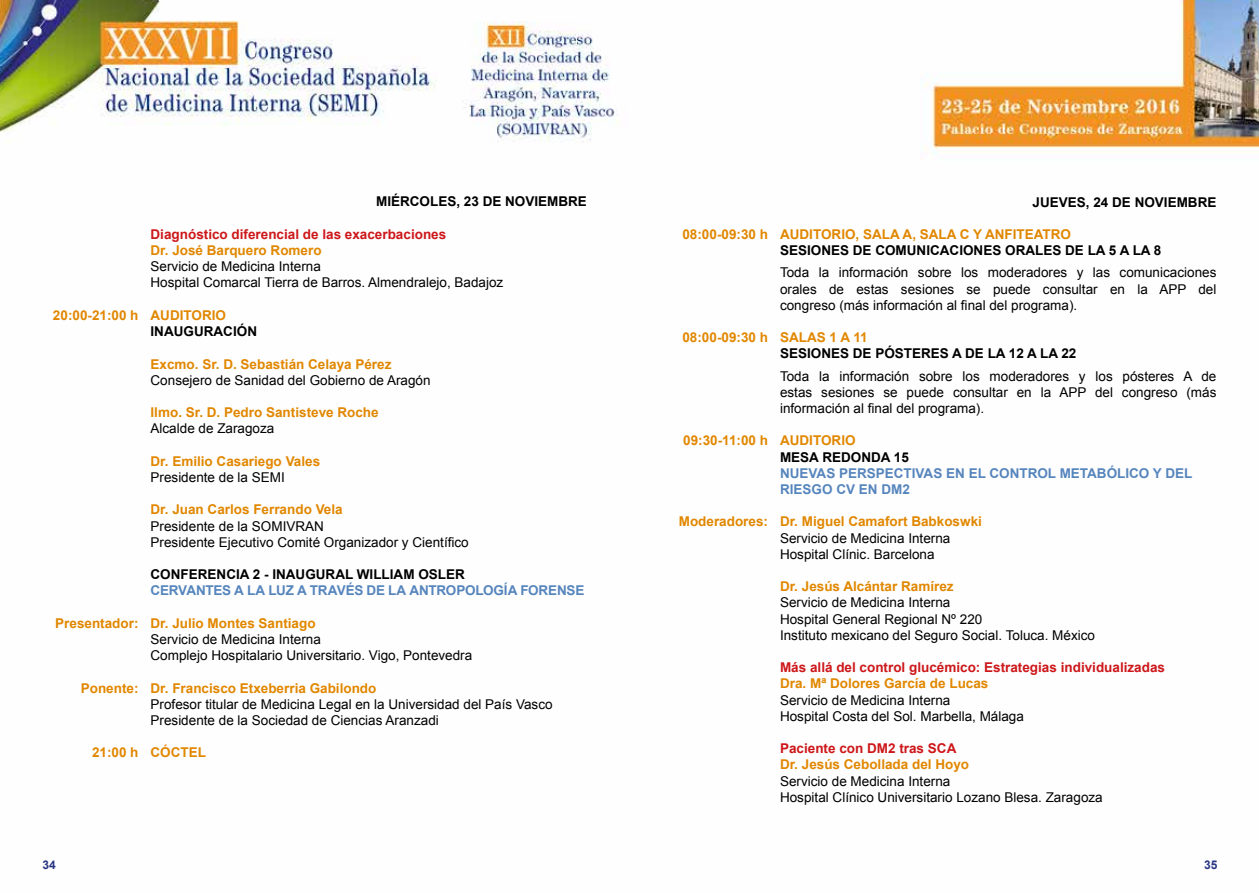
<style>
.page{position:relative;width:1259px;height:893px;background:#fff}
.page>*{position:absolute;margin:0;border:0;box-sizing:border-box;transform-origin:0 0}
.t1{font:13.5px/16.2px "Arial";color:#000}
.t2{font:700 13.5px "Arial";color:#e18700}
.t3{font:700 13.5px "Arial";color:#000}
.t4{font:700 13.5px "Arial";color:#cd171a}
.t5{font:700 13.5px/16.2px "Arial";color:#5685bd}
.t6{font:700 12px "Arial";color:#283583}
</style>
<div class="page">
<img style="left:0;top:0;width:1259px;height:154px">
<p class="t3" style="left:376px;top:193px;width:212px">MIÉRCOLES, 23 DE NOVIEMBRE</p>
<p class="t4" style="left:151px;top:225px;width:297px">Diagnóstico diferencial de las exacerbaciones</p>
<p class="t2" style="left:151px;top:241px;width:173px">Dr. José Barquero Romero</p>
<p class="t1" style="left:151px;top:259px;width:354px">Servicio de Medicina Interna<br>Hospital Comarcal Tierra de Barros. Almendralejo, Badajoz</p>
<p class="t2" style="left:53px;top:306px;width:175px">20:00-21:00 h AUDITORIO</p>
<p class="t3" style="left:151px;top:322px;width:108px">INAUGURACIÓN</p>
<p class="t2" style="left:151px;top:355px;width:242px">Excmo. Sr. D. Sebastián Celaya Pérez</p>
<p class="t1" style="left:151px;top:372px;width:281px">Consejero de Sanidad del Gobierno de Aragón</p>
<p class="t2" style="left:151px;top:403px;width:230px">Ilmo. Sr. D. Pedro Santisteve Roche</p>
<p class="t1" style="left:151px;top:421px;width:125px">Alcalde de Zaragoza</p>
<p class="t2" style="left:151px;top:452px;width:171px">Dr. Emilio Casariego Vales</p>
<p class="t1" style="left:151px;top:469px;width:136px">Presidente de la SEMI</p>
<p class="t2" style="left:151px;top:501px;width:194px">Dr. Juan Carlos Ferrando Vela</p>
<p class="t1" style="left:151px;top:518px;width:320px">Presidente de la SOMIVRAN<br>Presidente Ejecutivo Comité Organizador y Científico</p>
<p class="t3" style="left:151px;top:565px;width:316px">CONFERENCIA 2 - INAUGURAL WILLIAM OSLER</p>
<p class="t5" style="left:151px;top:583px;width:435px">CERVANTES A LA LUZ A TRAVÉS DE LA ANTROPOLOGÍA FORENSE</p>
<p class="t2" style="left:55px;top:614px;width:262px">Presentador: Dr. Julio Montes Santiago</p>
<p class="t1" style="left:151px;top:631px;width:323px">Servicio de Medicina Interna<br>Complejo Hospitalario Universitario. Vigo, Pontevedra</p>
<p class="t2" style="left:81px;top:679px;width:297px">Ponente: Dr. Francisco Etxeberria Gabilondo</p>
<p class="t1" style="left:151px;top:696px;width:403px">Profesor titular de Medicina Legal en la Universidad del País Vasco<br>Presidente de la Sociedad de Ciencias Aranzadi</p>
<p class="t2" style="left:92px;top:744px;width:116px">21:00 h CÓCTEL</p>
<p class="t3" style="left:1032px;top:193px;width:185px">JUEVES, 24 DE NOVIEMBRE</p>
<p class="t2" style="left:682px;top:225px;width:390px">08:00-09:30 h AUDITORIO, SALA A, SALA C Y ANFITEATRO</p>
<p class="t3" style="left:780px;top:241px;width:383px">SESIONES DE COMUNICACIONES ORALES DE LA 5 A LA 8</p>
<p class="t1" style="left:780px;top:265px;width:438px;text-align:justify">Toda la información sobre los moderadores y las comunicaciones orales de estas sesiones se puede consultar en la APP del congreso (más información al final del programa).</p>
<p class="t2" style="left:682px;top:328px;width:187px">08:00-09:30 h SALAS 1 A 11</p>
<p class="t3" style="left:780px;top:345px;width:298px">SESIONES DE PÓSTERES A DE LA 12 A LA 22</p>
<p class="t1" style="left:780px;top:368px;width:438px;text-align:justify">Toda la información sobre los moderadores y los pósteres A de estas sesiones se puede consultar en la APP del congreso (más información al final del programa).</p>
<p class="t2" style="left:683px;top:432px;width:174px">09:30-11:00 h AUDITORIO</p>
<p class="t3" style="left:780px;top:448px;width:130px">MESA REDONDA 15</p>
<p class="t5" style="left:780px;top:465px;width:414px">NUEVAS PERSPECTIVAS EN EL CONTROL METABÓLICO Y DEL<br>RIESGO CV EN DM2</p>
<p class="t2" style="left:679px;top:513px;width:305px">Moderadores: Dr. Miguel Camafort Babkoswki</p>
<p class="t1" style="left:780px;top:530px;width:172px">Servicio de Medicina Interna<br>Hospital Clínic. Barcelona</p>
<p class="t2" style="left:780px;top:577px;width:175px">Dr. Jesús Alcántar Ramírez</p>
<p class="t1" style="left:780px;top:595px;width:316px">Servicio de Medicina Interna<br>Hospital General Regional Nº 220<br>Instituto mexicano del Seguro Social. Toluca. México</p>
<p class="t4" style="left:780px;top:658px;width:386px">Más allá del control glucémico: Estrategias individualizadas</p>
<p class="t2" style="left:780px;top:675px;width:210px">Dra. Mª Dolores García de Lucas</p>
<p class="t1" style="left:780px;top:692px;width:245px">Servicio de Medicina Interna<br>Hospital Costa del Sol. Marbella, Málaga</p>
<p class="t4" style="left:780px;top:739px;width:178px">Paciente con DM2 tras SCA</p>
<p class="t2" style="left:780px;top:756px;width:191px">Dr. Jesús Cebollada del Hoyo</p>
<p class="t1" style="left:780px;top:773px;width:324px">Servicio de Medicina Interna<br>Hospital Clínico Universitario Lozano Blesa. Zaragoza</p>
<p class="t6" style="left:43px;top:857px;width:15px">34</p>
<p class="t6" style="left:1204px;top:857px;width:15px">35</p>
</div>
